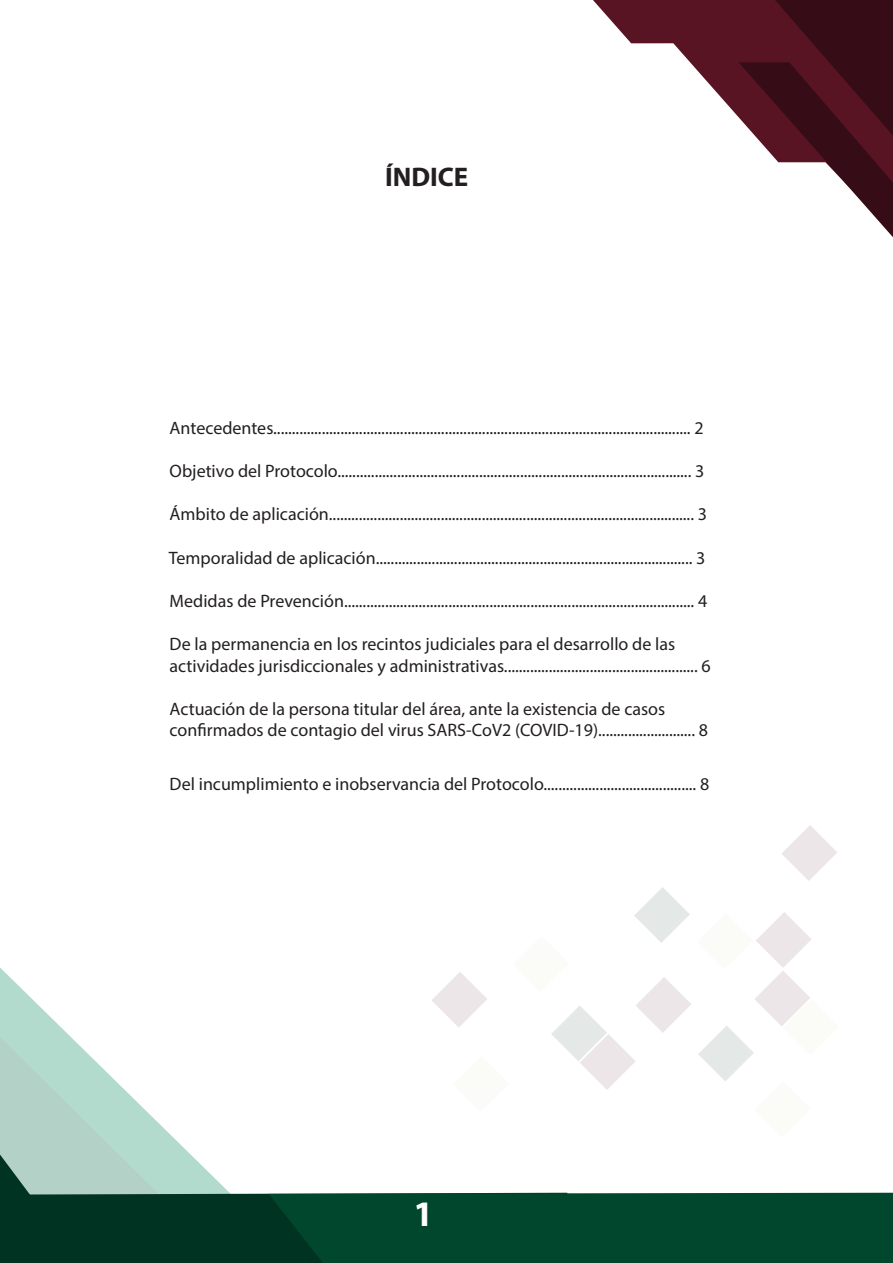
<style>
.page{position:relative;width:893px;height:1263px;background:#fff}
.page>*{position:absolute;margin:0;border:0;box-sizing:border-box;transform-origin:0 0}
.t1{font:700 36px "Myriad Pro";color:#fff}
.t2{font:700 27px "Myriad Pro";color:#231f20}
.t3{font:18px "Myriad Pro";color:#231f20}
</style>
<div class="page">
<svg style="left:593px;top:0;width:145px;height:117px"></svg>
<svg style="left:738px;top:0;width:155px;height:237px"></svg>
<svg style="left:782px;top:825px;width:55px;height:56px"></svg>
<svg style="left:0;top:887px;width:893px;height:376px"></svg>
<p class="t2" style="left:385px;top:159px;width:85px">ÍNDICE</p>
<p class="t3" style="left:170px;top:417px;width:535px">Antecedentes................................................................................................................ 2</p>
<p class="t3" style="left:170px;top:460px;width:536px">Objetivo del Protocolo............................................................................................... 3</p>
<p class="t3" style="left:170px;top:503px;width:539px">Ámbito de aplicación.................................................................................................. 3</p>
<p class="t3" style="left:169px;top:546px;width:538px">Temporalidad de aplicación..................................................................................... 3</p>
<p class="t3" style="left:170px;top:590px;width:539px">Medidas de Prevención.............................................................................................. 4</p>
<p class="t3" style="left:170px;top:633px;width:507px">De la permanencia en los recintos judiciales para el desarrollo de las</p>
<p class="t3" style="left:170px;top:654px;width:543px">actividades jurisdiccionales y administrativas.................................................... 6</p>
<p class="t3" style="left:170px;top:698px;width:497px">Actuación de la persona titular del área, ante la existencia de casos</p>
<p class="t3" style="left:170px;top:719px;width:540px">confirmados de contagio del virus SARS-CoV2 (COVID-19).......................... 8</p>
<p class="t3" style="left:170px;top:773px;width:541px">Del incumplimiento e inobservancia del Protocolo......................................... 8</p>
<p class="t1" style="left:414px;top:1190px;width:21px">1</p>
</div>
